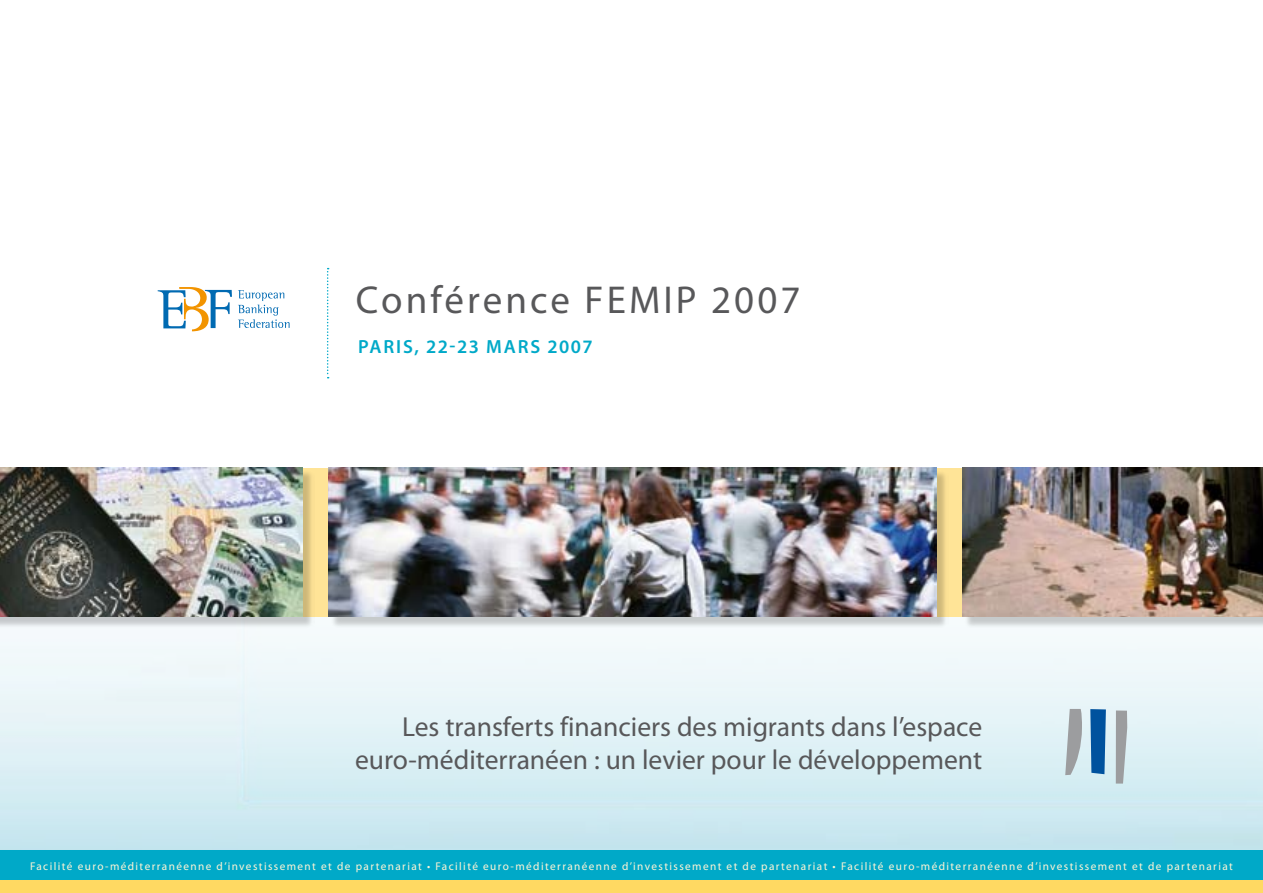
<style>
.page{position:relative;width:1263px;height:893px;background:#fff}
.page>*{position:absolute;margin:0;border:0;box-sizing:border-box;transform-origin:0 0}
.t1{font:39px "Myriad Pro";letter-spacing:.08em;color:#58585a}
.t2{font:27.6px/33px "Myriad Pro";color:#58585a;text-align:right}
.t3{font:600 19.05px "Myriad Pro";letter-spacing:.085em;color:#00a9c8}
.t4{font:11.25px "Myriad Pro";letter-spacing:.125em;color:#fff4d5}
</style>
<div class="page">
<div style="left:0;top:468px;width:1263px;height:149px;background:#ffe497"></div>
<div style="left:0;top:850px;width:1263px;height:43px;background:#00a9c8"></div>
<div style="left:0;top:880px;width:1263px;height:13px;background:#ffd962"></div>
<svg style="left:1065px;top:709px;width:17px;height:66px"></svg>
<svg style="left:1090px;top:709px;width:16px;height:65px"></svg>
<svg style="left:1116px;top:710px;width:11px;height:74px"></svg>
<svg style="left:158px;top:287px;width:74px;height:44px"></svg>
<svg style="left:238px;top:290px;width:52px;height:38px"></svg>
<svg style="left:327px;top:268px;width:2px;height:110px"></svg>
<div style="left:0;top:469px;width:315px;height:159px;background:#000;opacity:.2"></div>
<img style="left:0;top:468px;width:303px;height:149px">
<div style="left:329px;top:468px;width:619px;height:160px;background:#000;opacity:.2"></div>
<img style="left:328px;top:468px;width:608px;height:149px">
<div style="left:963px;top:468px;width:300px;height:160px;background:#000;opacity:.2"></div>
<img style="left:962px;top:468px;width:301px;height:149px">
<h1 class="t1" style="left:356px;top:276px;width:446px">Conférence FEMIP 2007</h1>
<h3 class="t3" style="left:358px;top:334px;width:236px">PARIS, 22-23 MARS 2007</h3>
<h2 class="t2" style="left:355px;top:710px;width:629px">Les transferts financiers des migrants dans l’espace euro-méditerranéen : un levier pour le développement</h2>
<p class="t4" style="left:30px;top:859px;width:1204px">Facilité euro-méditerranéenne d’investissement et de partenariat • Facilité euro-méditerranéenne d’investissement et de partenariat • Facilité euro-méditerranéenne d’investissement et de partenariat</p>
</div>
